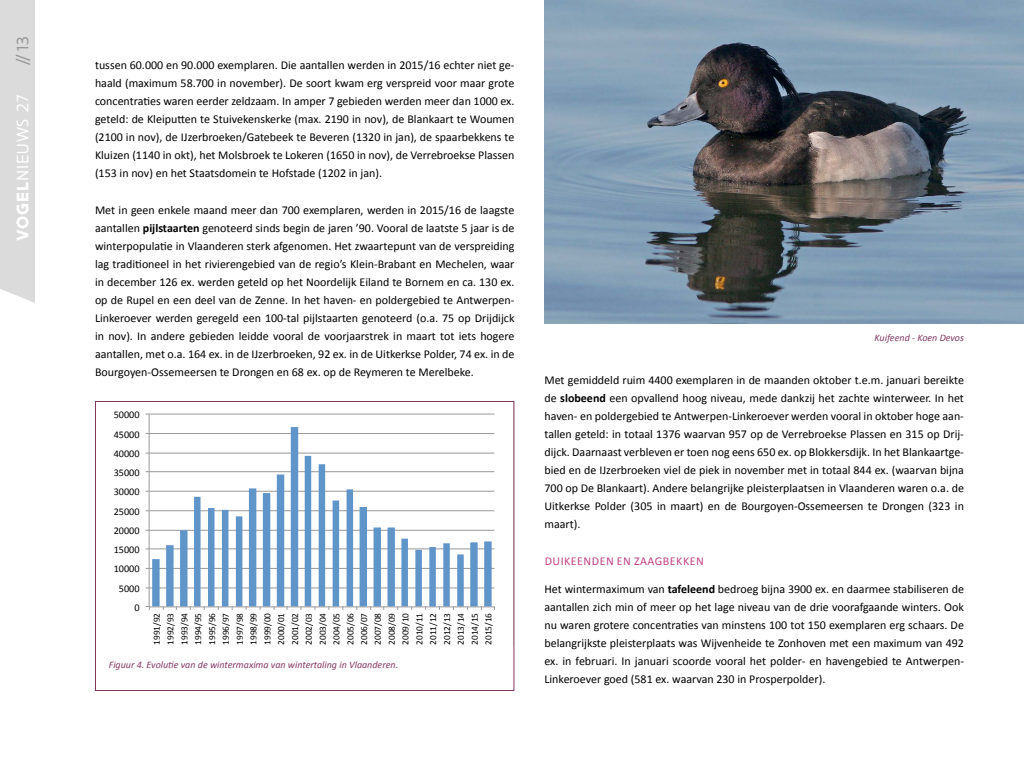
<style>
.page{position:relative;width:1024px;height:768px;background:#fff}
.page>*{position:absolute;margin:0;border:0;box-sizing:border-box;transform-origin:0 0}
.t1{font:18px "Flanders Art Sans";letter-spacing:.035em;color:#fff}
.t2{font:18px "Flanders Art Sans";color:#999}
.t3{font:12px/18px "Calibri";color:#000;text-align:justify}
.t4{font:12px "Calibri";letter-spacing:.04em;color:#c04384}
.t5{font:10.2px "Calibri";color:#000}
.t6{font:italic 10px "Calibri";color:#843860}
.t7{font:9.3px/13.8px "Calibri";color:#000;text-align:justify}
.s1{font-weight:700}
</style>
<div class="page">
<div style="left:0;top:0;width:35px;height:303px;background:#dbdbdb"></div>
<svg style="left:145px;top:413px;width:350px;height:197px"></svg>
<div style="left:95px;top:401px;width:419px;height:290px;border:1px solid #843860"></div>
<img style="left:544px;top:0;width:480px;height:324px">
<h1 class="t2" style="left:12px;top:66px;width:32px;rotate:-90deg">// 13</h1>
<h1 class="t1" style="left:12px;top:241px;width:147px;rotate:-90deg"><span class="s1">VOGEL</span>NIEUWS 27</h1>
<p class="t3" style="left:95px;top:56px;width:421px">tussen 60.000 en 90.000 exemplaren. Die aantallen werden in 2015/16 echter niet ge&shy;haald (maximum 58.700 in november). De soort kwam erg verspreid voor maar grote concentraties waren eerder zeldzaam. In amper 7 gebieden werden meer dan 1000 ex. geteld: de Kleiputten te Stuivekenskerke (max. 2190 in nov), de Blankaart te Woumen (2100 in nov), de IJzerbroeken/Gatebeek te Beveren (1320 in jan), de spaarbekkens te Kluizen (1140 in okt), het Molsbroek te Lokeren (1650 in nov), de Verrebroekse Plassen (153 in nov) en het Staatsdomein te Hofstade (1202 in jan).</p>
<p class="t3" style="left:95px;top:201px;width:421px">Met in geen enkele maand meer dan 700 exemplaren, werden in 2015/16 de laagste aantallen <span class="s1">pijlstaarten</span> genoteerd sinds begin de jaren ’90. Vooral de laatste 5 jaar is de winterpopulatie in Vlaanderen sterk afgenomen. Het zwaartepunt van de verspreiding lag traditioneel in het rivierengebied van de regio’s Klein-Brabant en Mechelen, waar in december 126 ex. werden geteld op het Noordelijk Eiland te Bornem en ca. 130 ex. op de Rupel en een deel van de Zenne. In het haven- en poldergebied te Antwerpen-Linkeroever werden geregeld een 100-tal pijlstaarten genoteerd (o.a. 75 op Drijdijck in nov). In andere gebieden leidde vooral de voorjaarstrek in maart tot iets hogere aantallen, met o.a. 164 ex. in de IJzerbroeken, 92 ex. in de Uitkerkse Polder, 74 ex. in de Bourgoyen-Ossemeersen te Drongen en 68 ex. op de Reymeren te Merelbeke.</p>
<p class="t5" style="left:114px;top:409px;width:27px">50000</p>
<p class="t5" style="left:114px;top:428px;width:27px">45000</p>
<p class="t5" style="left:114px;top:447px;width:27px">40000</p>
<p class="t5" style="left:114px;top:466px;width:27px">35000</p>
<p class="t5" style="left:114px;top:486px;width:27px">30000</p>
<p class="t5" style="left:114px;top:505px;width:27px">25000</p>
<p class="t5" style="left:114px;top:524px;width:27px">20000</p>
<p class="t5" style="left:114px;top:543px;width:27px">15000</p>
<p class="t5" style="left:114px;top:563px;width:27px">10000</p>
<p class="t5" style="left:119px;top:582px;width:22px">5000</p>
<p class="t5" style="left:134px;top:601px;width:7px">0</p>
<p class="t7" style="left:150px;top:645px;width:33px;rotate:-90deg">1991/92<br>1992/93<br>1993/94<br>1994/95<br>1995/96<br>1996/97<br>1997/98<br>1998/99<br>1999/00<br>2000/01<br>2001/02<br>2002/03<br>2003/04<br>2004/05<br>2005/06<br>2006/07<br>2007/08<br>2008/09<br>2009/10<br>2010/11<br>2011/12<br>2012/13<br>2013/14<br>2014/15<br>2015/16</p>
<p class="t6" style="left:109px;top:658px;width:291px">Figuur 4. Evolutie van de wintermaxima van wintertaling in Vlaanderen.</p>
<p class="t6" style="left:875px;top:330px;width:91px">Kuifeend - Koen Devos</p>
<p class="t3" style="left:544px;top:371px;width:421px">Met gemiddeld ruim 4400 exemplaren in de maanden oktober t.e.m. januari bereikte de <span class="s1">slobeend</span> een opvallend hoog niveau, mede dankzij het zachte winterweer. In het haven- en poldergebied te Antwerpen-Linkeroever werden vooral in oktober hoge aan&shy;tallen geteld: in totaal 1376 waarvan 957 op de Verrebroekse Plassen en 315 op Drij&shy;dijck. Daarnaast verbleven er toen nog eens 650 ex. op Blokkersdijk. In het Blankaartge&shy;bied en de IJzerbroeken viel de piek in november met in totaal 844 ex. (waarvan bijna 700 op De Blankaart). Andere belangrijke pleisterplaatsen in Vlaanderen waren o.a. de Uitkerkse Polder (305 in maart) en de Bourgoyen-Ossemeersen te Drongen (323 in maart).</p>
<p class="t4" style="left:545px;top:553px;width:161px">DUIKEENDEN EN ZAAGBEKKEN</p>
<p class="t3" style="left:544px;top:580px;width:421px">Het wintermaximum van <span class="s1">tafeleend</span> bedroeg bijna 3900 ex. en daarmee stabiliseren de aantallen zich min of meer op het lage niveau van de drie voorafgaande winters. Ook nu waren grotere concentraties van minstens 100 tot 150 exemplaren erg schaars. De belangrijkste pleisterplaats was Wijvenheide te Zonhoven met een maximum van 492 ex. in februari. In januari scoorde vooral het polder- en havengebied te Antwerpen-Linkeroever goed (581 ex. waarvan 230 in Prosperpolder).</p>
</div>
